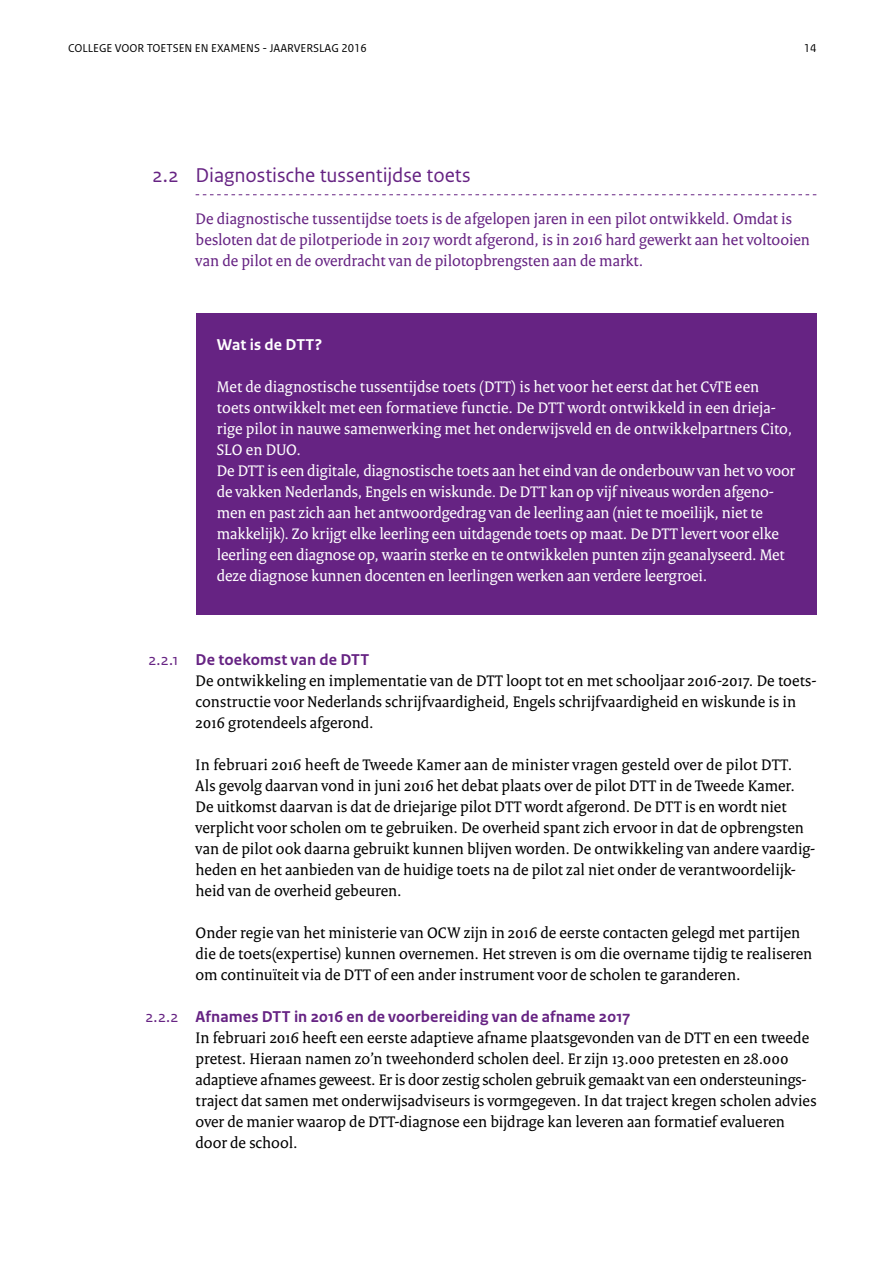
<style>
.page{position:relative;width:893px;height:1263px;background:#fff}
.page>*{position:absolute;margin:0;border:0;box-sizing:border-box;transform-origin:0 0}
.t1{font:21px "Rijksoverheid Sans Text";letter-spacing:-.005em;color:#662383}
.t2{font:16.5px/21px "Rijksoverheid Serif";color:#000}
.t3{font:16.5px/21px "Rijksoverheid Serif";letter-spacing:-.005em;color:#fff}
.t4{font:16.5px/21px "Rijksoverheid Serif";color:#662383}
.t5{font:700 16.5px "Rijksoverheid Sans Text";letter-spacing:.005em;color:#662383}
.t6{font:700 16.5px "Rijksoverheid Sans Text";color:#fff}
.t7{font:16.5px "Rijksoverheid Sans Text";color:#662383}
.t8{font:12px "Rijksoverheid Sans Text";color:#000}
</style>
<div class="page">
<svg style="left:196px;top:194px;width:620px;height:1px"></svg>
<div style="left:196px;top:314px;width:620px;height:301px;background:#662383"></div>
<p class="t8" style="left:68px;top:41px;width:300px">COLLEGE VOOR TOETSEN EN EXAMENS - JAARVERSLAG 2016</p>
<p class="t8" style="left:804px;top:41px;width:14px">14</p>
<p class="t1" style="left:153px;top:163px;width:27px">2.2</p>
<p class="t1" style="left:196px;top:163px;width:277px">Diagnostische tussentijdse toets</p>
<p class="t4" style="left:196px;top:208px;width:616px">De diagnostische tussentijdse toets is de afgelopen jaren in een pilot ontwikkeld. Omdat is besloten dat de pilotperiode in 2017 wordt afgerond, is in 2016 hard gewerkt aan het voltooien van de pilot en de overdracht van de pilotopbrengsten aan de markt.</p>
<p class="t6" style="left:217px;top:335px;width:107px">Wat is de DTT?</p>
<p class="t3" style="left:217px;top:376px;width:580px">Met de diagnostische tussentijdse toets (DTT) is het voor het eerst dat het CvTE een toets ontwikkelt met een formatieve functie. De DTT wordt ontwikkeld in een drieja&shy;rige pilot in nauwe samenwerking met het onderwijsveld en de ontwikkelpartners Cito, SLO en DUO.<br>De DTT is een digitale, diagnostische toets aan het eind van de onderbouw van het vo voor de vakken Nederlands, Engels en wiskunde. De DTT kan op vijf niveaus worden afgeno&shy;men en past zich aan het antwoordgedrag van de leerling aan (niet te moeilijk, niet te makkelijk). Zo krijgt elke leerling een uitdagende toets op maat. De DTT levert voor elke leerling een diagnose op, waarin sterke en te ontwikkelen punten zijn geanalyseerd. Met deze diagnose kunnen docenten en leerlingen werken aan verdere leergroei.</p>
<p class="t7" style="left:148px;top:650px;width:32px">2.2.1</p>
<p class="t7" style="left:145px;top:1007px;width:35px">2.2.2</p>
<p class="t5" style="left:196px;top:650px;width:175px">De toekomst van de DTT</p>
<p class="t2" style="left:196px;top:670px;width:622px">De ontwikkeling en implementatie van de DTT loopt tot en met schooljaar 2016-2017. De toets&shy;constructie voor Nederlands schrijfvaardigheid, Engels schrijfvaardigheid en wiskunde is in<br>2016 grotendeels afgerond.</p>
<p class="t2" style="left:196px;top:754px;width:621px">In februari 2016 heeft de Tweede Kamer aan de minister vragen gesteld over de pilot DTT.<br>Als gevolg daarvan vond in juni 2016 het debat plaats over de pilot DTT in de Tweede Kamer.<br>De uitkomst daarvan is dat de driejarige pilot DTT wordt afgerond. De DTT is en wordt niet verplicht voor scholen om te gebruiken. De overheid spant zich ervoor in dat de opbrengsten van de pilot ook daarna gebruikt kunnen blijven worden. De ontwikkeling van andere vaardig&shy;heden en het aanbieden van de huidige toets na de pilot zal niet onder de verantwoordelijk&shy;heid van de overheid gebeuren.</p>
<p class="t2" style="left:196px;top:922px;width:618px">Onder regie van het ministerie van OCW zijn in 2016 de eerste contacten gelegd met partijen die de toets(expertise) kunnen overnemen. Het streven is om die overname tijdig te realiseren om continuïteit via de DTT of een ander instrument voor de scholen te garanderen.</p>
<p class="t5" style="left:196px;top:1007px;width:436px">Afnames DTT in 2016 en de voorbereiding van de afname 2017</p>
<p class="t2" style="left:196px;top:1027px;width:622px">In februari 2016 heeft een eerste adaptieve afname plaatsgevonden van de DTT en een tweede pretest. Hieraan namen zo’n tweehonderd scholen deel. Er zijn 13.000 pretesten en 28.000 adaptieve afnames geweest. Er is door zestig scholen gebruik gemaakt van een ondersteunings&shy;traject dat samen met onderwijsadviseurs is vormgegeven. In dat traject kregen scholen advies over de manier waarop de DTT-diagnose een bijdrage kan leveren aan formatief evalueren door de school.</p>
</div>
